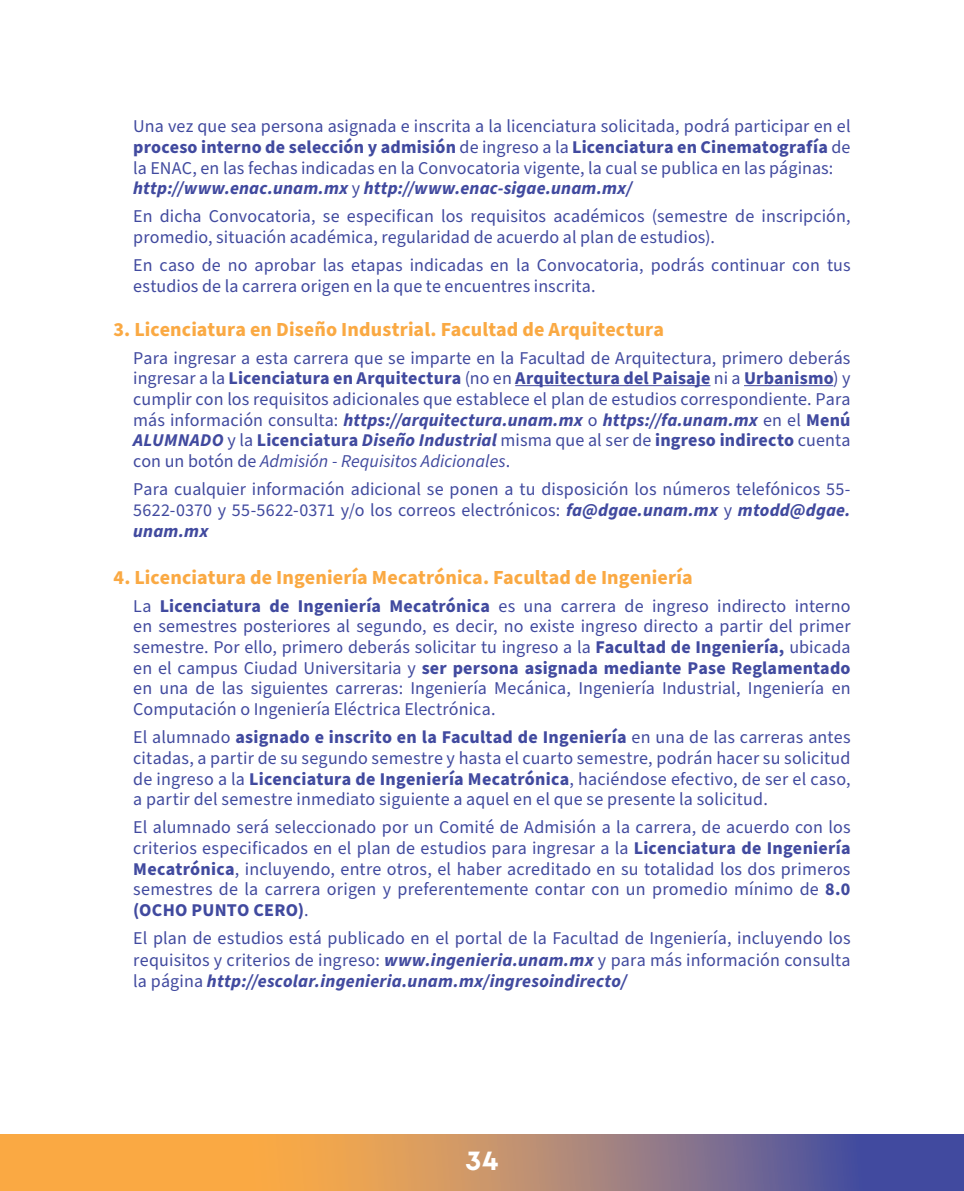
<style>
.page{position:relative;width:964px;height:1191px;background:#fff}
.page>*{position:absolute;margin:0;border:0;box-sizing:border-box;transform-origin:0 0}
.t1{font:700 26px "Edge Display";color:#fff}
.t2{font:700 20px "Source Sans Pro";letter-spacing:.005em;color:#faa943}
.t3{font:18px/20.8px "Source Sans Pro";letter-spacing:.005em;color:#414a9f;text-align:justify}
.s1{font-weight:700}
.s2{font-weight:700;font-style:italic}
.s3{font-style:italic}
</style>
<div class="page">
<svg style="left:0;top:1134px;width:964px;height:57px;background:#b6886c"></svg>
<hr style="left:515px;top:385px;width:195px;height:1px;background:#414a9f">
<hr style="left:744px;top:385px;width:89px;height:1px;background:#414a9f">
<p class="t3" style="left:133px;top:117px;width:719px;text-align:left">Una vez que sea persona asignada e inscrita a la licenciatura solicitada, podrá participar en el <span class="s1">proceso interno de selección y admisión</span> de ingreso a la <span class="s1">Licenciatura en Cinematografía</span> de la ENAC, en las fechas indicadas en la Convocatoria vigente, la cual se publica en las páginas: <span class="s2">http://www.enac.unam.mx</span> y <span class="s2">http://www.enac-sigae.unam.mx/</span></p>
<p class="t3" style="left:133px;top:207px;width:719px">En dicha Convocatoria, se especifican los requisitos académicos (semestre de inscripción, promedio, situación académica, regularidad de acuerdo al plan de estudios).</p>
<p class="t3" style="left:133px;top:255px;width:719px">En caso de no aprobar las etapas indicadas en la Convocatoria, podrás continuar con tus estudios de la carrera origen en la que te encuentres inscrita.</p>
<p class="t2" style="left:113px;top:315px;width:552px">3. Licenciatura en Diseño Industrial. Facultad de Arquitectura</p>
<p class="t3" style="left:133px;top:348px;width:719px">Para ingresar a esta carrera que se imparte en la Facultad de Arquitectura, primero deberás ingresar a la <span class="s1">Licenciatura en Arquitectura</span> (no en <span class="s1">Arquitectura del Paisaje</span> ni a <span class="s1">Urbanismo</span>) y cumplir con los requisitos adicionales que establece el plan de estudios correspondiente. Para más información consulta: <span class="s2">https://arquitectura.unam.mx</span> o <span class="s2">https://fa.unam.mx</span> en el <span class="s1">Menú </span><span class="s2">ALUMNADO</span> y la <span class="s1">Licenciatura</span> <span class="s2">Diseño Industrial</span> misma que al ser de <span class="s1">ingreso indirecto</span> cuenta con un botón de <span class="s3">Admisión - Requisitos Adicionales</span>.</p>
<p class="t3" style="left:133px;top:479px;width:719px">Para cualquier información adicional se ponen a tu disposición los números telefónicos 55- 5622-0370 y 55-5622-0371 y/o los correos electrónicos: <span class="s2">fa@dgae.unam.mx</span> y <span class="s2">mtodd@dgae. unam.mx</span></p>
<p class="t2" style="left:113px;top:563px;width:581px">4. Licenciatura de Ingeniería Mecatrónica. Facultad de Ingeniería</p>
<p class="t3" style="left:133px;top:596px;width:719px">La <span class="s1">Licenciatura de Ingeniería Mecatrónica</span> es una carrera de ingreso indirecto interno en semestres posteriores al segundo, es decir, no existe ingreso directo a partir del primer semestre. Por ello, primero deberás solicitar tu ingreso a la <span class="s1">Facultad de Ingeniería,</span> ubicada en el campus Ciudad Universitaria y <span class="s1">ser persona asignada mediante Pase Reglamentado </span>en una de las siguientes carreras: Ingeniería Mecánica, Ingeniería Industrial, Ingeniería en Computación o Ingeniería Eléctrica Electrónica.</p>
<p class="t3" style="left:133px;top:727px;width:719px">El alumnado <span class="s1">asignado e inscrito en la Facultad de Ingeniería</span> en una de las carreras antes citadas, a partir de su segundo semestre y hasta el cuarto semestre, podrán hacer su solicitud de ingreso a la <span class="s1">Licenciatura de Ingeniería Mecatrónica</span>, haciéndose efectivo, de ser el caso, a partir del semestre inmediato siguiente a aquel en el que se presente la solicitud.</p>
<p class="t3" style="left:133px;top:817px;width:719px">El alumnado será seleccionado por un Comité de Admisión a la carrera, de acuerdo con los criterios especificados en el plan de estudios para ingresar a la <span class="s1">Licenciatura de Ingeniería Mecatrónica</span>, incluyendo, entre otros, el haber acreditado en su totalidad los dos primeros semestres de la carrera origen y preferentemente contar con un promedio mínimo de <span class="s1">8.0 (OCHO PUNTO CERO)</span>.</p>
<p class="t3" style="left:133px;top:928px;width:719px;line-height:21.6px">El plan de estudios está publicado en el portal de la Facultad de Ingeniería, incluyendo los requisitos y criterios de ingreso: <span class="s2">www.ingenieria.unam.mx</span> y para más información consulta la página <span class="s2">http://escolar.ingenieria.unam.mx/ingresoindirecto/</span></p>
<h1 class="t1" style="left:466px;top:1144px;width:34px">34</h1>
</div>
